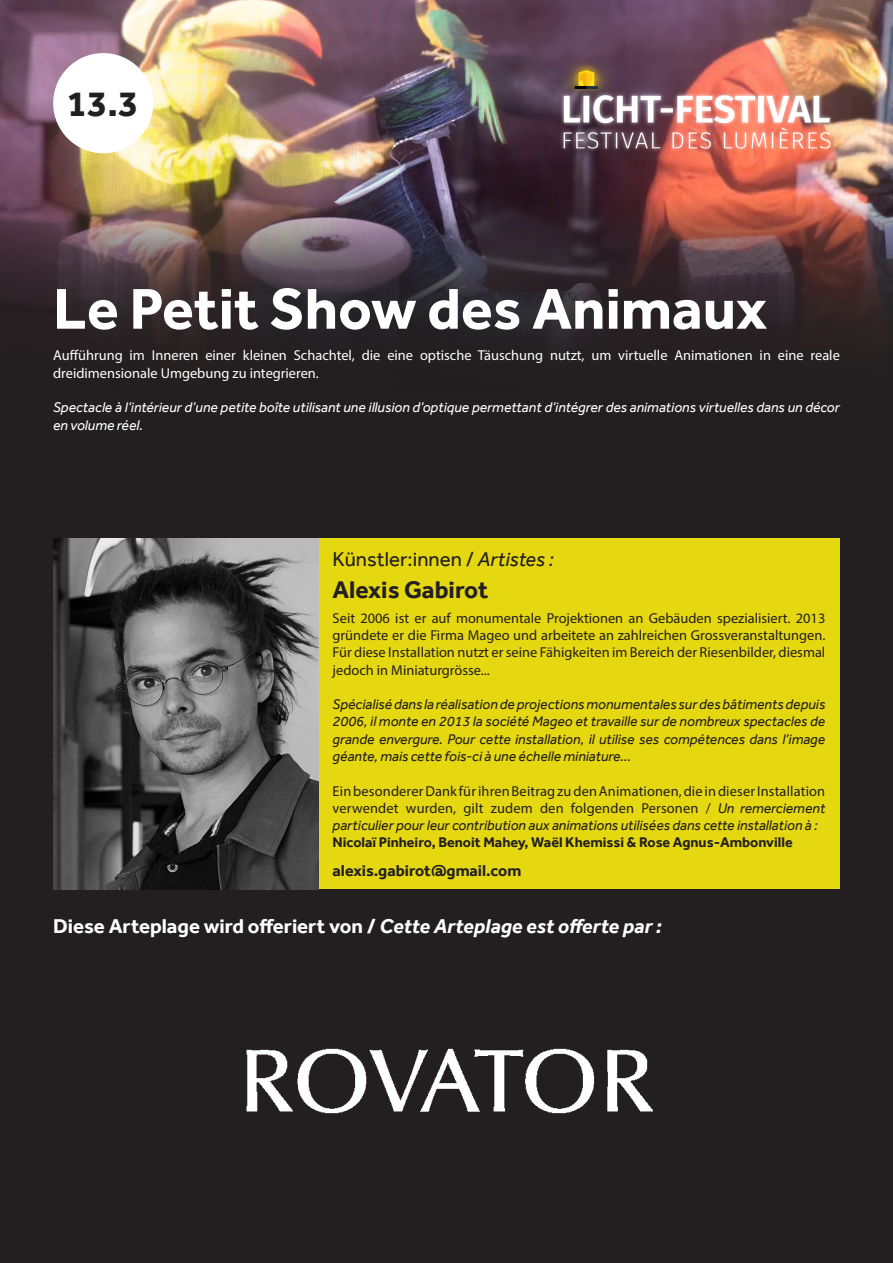
<style>
.page{position:relative;width:893px;height:1263px;background:#231f20}
.page>*{position:absolute;margin:0;border:0;box-sizing:border-box;transform-origin:0 0}
.t1{font:700 59.4px "Effra";color:#fff}
.t2{font:700 37.35px "Effra";color:#231f20}
.t3{font:700 24.75px "Effra";color:#231f20}
.t4{font:700 20.55px "Effra";color:#fff}
.t5{font:20.55px "Effra";color:#231f20}
.t6{font:700 16.2px "Effra";color:#231f20}
.t7{font:14.4px/17.2px "Myriad Pro";color:#231f20;text-align:justify}
.t8{font:italic 14.4px/17.2px "Effra";color:#231f20;text-align:justify}
.t9{font:14.4px/17.2px "Myriad Pro";color:#fff}
.t10{font:italic 14.4px/17.2px "Effra";color:#fff}
.t11{font:700 14.4px "Effra";color:#231f20}
.s1{font-style:italic}
.s2{font-family:"Effra";font-style:italic}
</style>
<div class="page">
<div style="left:319px;top:539px;width:521px;height:350px;background:#e5d710"></div>
<img style="left:246px;top:1048px;width:407px;height:66px">
<img style="left:53px;top:539px;width:266px;height:350px">
<img style="left:0;top:0;width:893px;height:198px">
<img style="left:0;top:198px;width:893px;height:143px">
<img style="left:555px;top:53px;width:285px;height:104px">
<div style="left:53px;top:53px;width:100px;height:100px;background:#fff;border-radius:50%"></div>
<p class="t2" style="left:67px;top:81px;width:73px">13.3</p>
<p class="t1" style="left:53px;top:273px;width:716px">Le Petit Show des Animaux</p>
<p class="t9" style="left:53px;top:347px;width:788px">Aufführung im Inneren einer kleinen Schachtel, die eine optische Täuschung nutzt, um virtuelle Animationen in eine reale dreidimensionale Umgebung zu integrieren.</p>
<p class="t10" style="left:53px;top:399px;width:788px">Spectacle à l’intérieur d’une petite boîte utilisant une illusion d’optique permettant d’intégrer des animations virtuelles dans un décor en volume réel.</p>
<p class="t5" style="left:333px;top:547px;width:223px">Künstler:innen / <span class="s1">Artistes :</span></p>
<p class="t3" style="left:333px;top:575px;width:157px">Alexis Gabirot</p>
<p class="t7" style="left:333px;top:609px;width:494px">Seit 2006 ist er auf monumentale Projektionen an Gebäuden spezialisiert. 2013 gründete er die Firma Mageo und arbeitete an zahlreichen Grossveranstaltungen.<br>Für diese Installation nutzt er seine Fähigkeiten im Bereich der Riesenbilder, diesmal jedoch in Miniaturgrösse...</p>
<p class="t8" style="left:333px;top:696px;width:494px">Spécialisé dans la réalisation de projections monumentales sur des bâtiments depuis 2006, il monte en 2013 la société Mageo et travaille sur de nombreux spectacles de grande envergure. Pour cette installation, il utilise ses compétences dans l’image géante, mais cette fois-ci à une échelle miniature…</p>
<p class="t7" style="left:333px;top:782px;width:494px">Ein besonderer Dank für ihren Beitrag zu den Animationen, die in dieser Installation verwendet wurden, gilt zudem den folgenden Personen / <span class="s2">Un remerciement particulier pour leur contribution aux animations utilisées dans cette installation à :</span></p>
<p class="t11" style="left:333px;top:834px;width:462px">Nicolaï Pinheiro, Benoit Mahey, Waël Khemissi &amp; Rose Agnus-Ambonville</p>
<p class="t6" style="left:333px;top:861px;width:190px">alexis.gabirot@gmail.com</p>
<p class="t4" style="left:53px;top:914px;width:610px">Diese Arteplage wird offeriert von / <span class="s1">Cette Arteplage est offerte par :</span></p>
</div>
